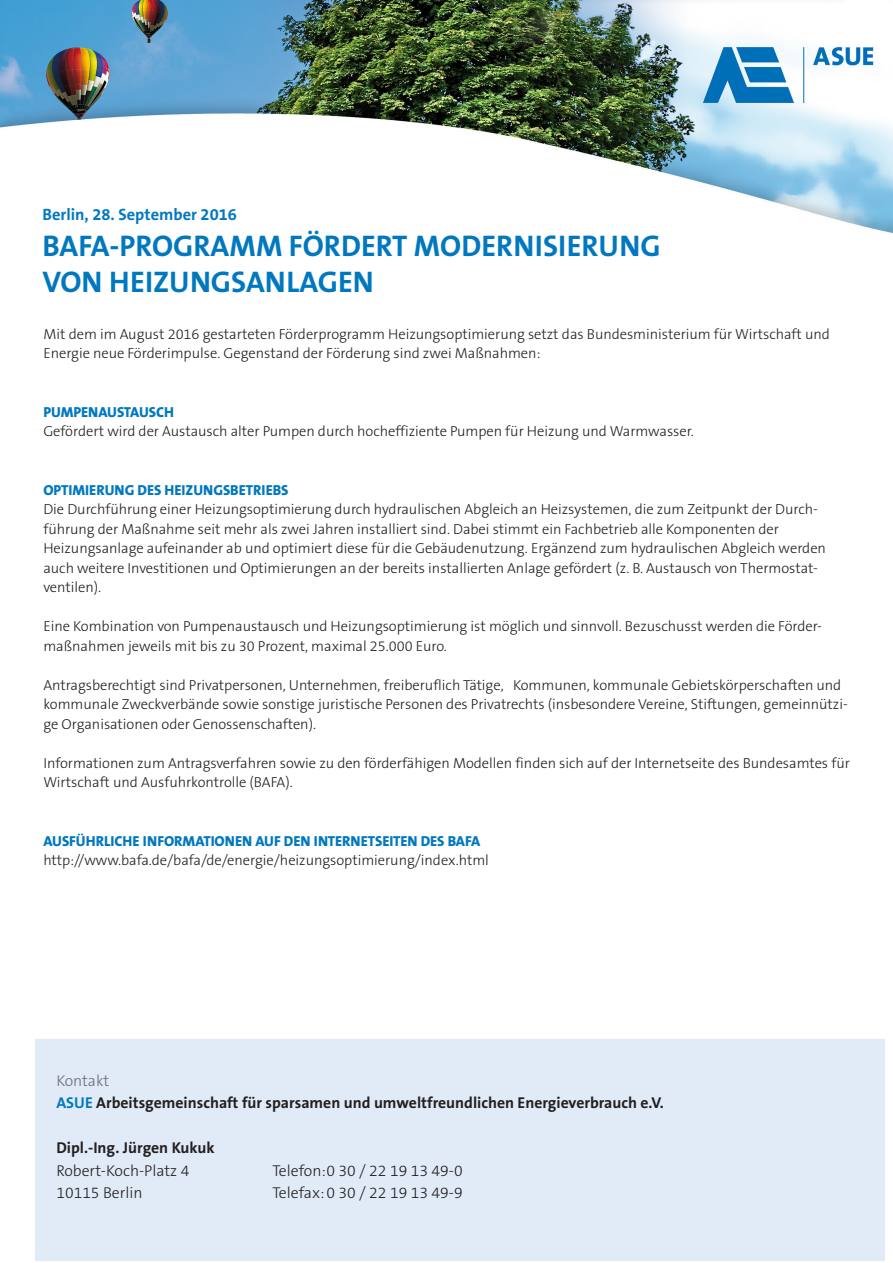
<style>
.page{position:relative;width:893px;height:1263px;background:#fff}
.page>*{position:absolute;margin:0;border:0;box-sizing:border-box;transform-origin:0 0}
.t1{font:700 30px/36px "The Sans B7";color:#0078c0}
.t2{font:700 16.5px "The Sans B7";color:#0078c0}
.t3{font:700 15.75px "The Sans B7";color:#231f20}
.t4{font:300 15.75px "The Sans B3";color:#231f20}
.t5{font:300 15.75px "The Sans B3";color:#6c6d70}
.t6{font:300 14.55px/19.5px "The Sans B3";letter-spacing:-.005em;color:#231f20}
.t7{font:800 14.55px "The Sans B8";letter-spacing:-.005em;color:#0078c0}
.s1{color:#0078c0}
</style>
<div class="page">
<img style="left:0;top:0;width:893px;height:234px">
<div style="left:35px;top:1040px;width:850px;height:221px;background:#e1ebf7"></div>
<p class="t2" style="left:43px;top:205px;width:196px">Berlin, 28. September 2016</p>
<h1 class="t1" style="left:43px;top:228px;width:620px">BAFA-PROGRAMM FÖRDERT MODERNISIERUNG<br>VON HEIZUNGSANLAGEN</h1>
<p class="t6" style="left:43px;top:325px;width:788px">Mit dem im August 2016 gestarteten Förderprogramm Heizungsoptimierung setzt das Bundesministerium für Wirtschaft und<br>Energie neue Förderimpulse. Gegenstand der Förderung sind zwei Maßnahmen:</p>
<p class="t7" style="left:43px;top:404px;width:132px">PUMPENAUSTAUSCH</p>
<p class="t6" style="left:43px;top:422px;width:652px">Gefördert wird der Austausch alter Pumpen durch hocheffiziente Pumpen für Heizung und Warmwasser.</p>
<p class="t7" style="left:43px;top:482px;width:246px">OPTIMIERUNG DES HEIZUNGSBETRIEBS</p>
<p class="t6" style="left:43px;top:500px;width:784px">Die Durchführung einer Heizungsoptimierung durch hydraulischen Abgleich an Heizsystemen, die zum Zeitpunkt der Durch&shy;führung der Maßnahme seit mehr als zwei Jahren installiert sind. Dabei stimmt ein Fachbetrieb alle Komponenten der Heizungsanlage aufeinander ab und optimiert diese für die Gebäudenutzung. Ergänzend zum hydraulischen Abgleich werden auch weitere Investitionen und Optimierungen an der bereits installierten Anlage gefördert (z. B. Austausch von Thermostat&shy;ventilen).</p>
<p class="t6" style="left:43px;top:617px;width:780px">Eine Kombination von Pumpenaustausch und Heizungsoptimierung ist möglich und sinnvoll. Bezuschusst werden die Förder&shy;maßnahmen jeweils mit bis zu 30 Prozent, maximal 25.000 Euro.</p>
<p class="t6" style="left:43px;top:676px;width:806px">Antragsberechtigt sind Privatpersonen, Unternehmen, freiberuflich Tätige, Kommunen, kommunale Gebietskörperschaften und kommunale Zweckverbände sowie sonstige juristische Personen des Privatrechts (insbesondere Vereine, Stiftungen, gemeinnützi&shy;ge Organisationen oder Genossenschaften).</p>
<p class="t6" style="left:43px;top:754px;width:808px">Informationen zum Antragsverfahren sowie zu den förderfähigen Modellen finden sich auf der Internetseite des Bundesamtes für<br>Wirtschaft und Ausfuhrkontrolle (BAFA).</p>
<p class="t7" style="left:43px;top:833px;width:438px">AUSFÜHRLICHE INFORMATIONEN AUF DEN INTERNETSEITEN DES BAFA</p>
<p class="t6" style="left:43px;top:851px;width:447px">http://www.bafa.de/bafa/de/energie/heizungsoptimierung/index.html</p>
<p class="t5" style="left:56px;top:1072px;width:55px">Kontakt</p>
<p class="t3" style="left:56px;top:1094px;width:609px"><span class="s1">ASUE</span> Arbeitsgemeinschaft für sparsamen und umweltfreundlichen Energieverbrauch e.V.</p>
<p class="t3" style="left:56px;top:1139px;width:160px">Dipl.-Ing. Jürgen Kukuk</p>
<p class="t4" style="left:56px;top:1162px;width:134px">Robert-Koch-Platz 4</p>
<p class="t4" style="left:272px;top:1162px;width:192px">Telefon:0 30 / 22 19 13 49-0</p>
<p class="t4" style="left:56px;top:1185px;width:88px">10115 Berlin</p>
<p class="t4" style="left:272px;top:1185px;width:192px">Telefax:0 30 / 22 19 13 49-9</p>
</div>
